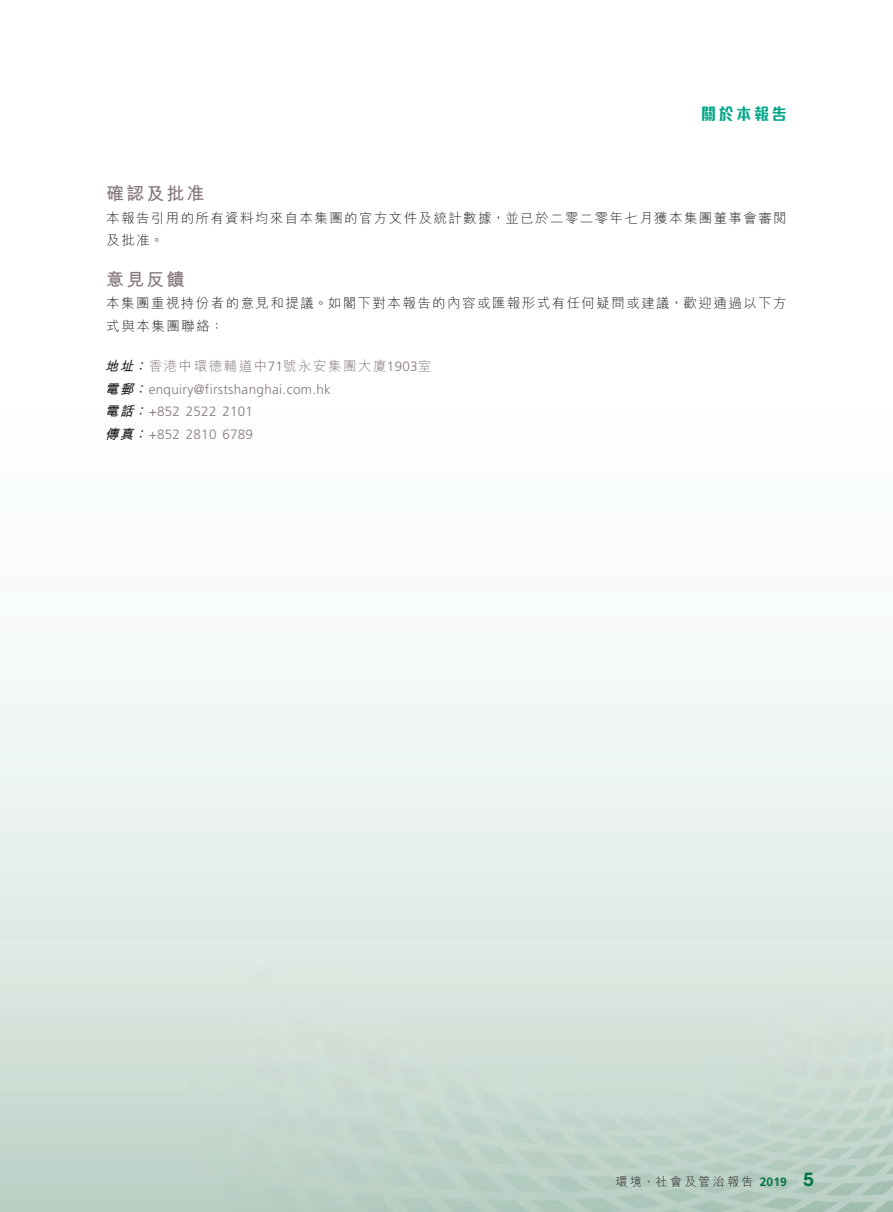
<style>
.page{position:relative;width:893px;height:1212px;background:#fff}
.page>*{position:absolute;margin:0;border:0;box-sizing:border-box;transform-origin:0 0}
._03_H1{font:700 18px "M Hei HK";letter-spacing:.115em;color:#857779}
.t1{font:800 16.5px "M Elle HK";letter-spacing:.19em;color:#00a68a;scale:.9 1}
._01_Body_Text{font:300 13.5px/22.5px "M Hei HK";letter-spacing:.105em;color:#231f20}
._01_Body_Text-2{font:300 13.5px "Frutiger LT Std";letter-spacing:.025em;color:#857779}
._01_Body_Text-3{font:300 13.5px "M Hei HK";letter-spacing:.115em;color:#857779}
.t2{font:300 12px "M Hei HK";letter-spacing:.19em;color:#231f20}
.s1{font-weight:700;font-style:italic;color:#231f20}
.s2{font-family:"Frutiger LT Std"}
.s3{font-family:"M Hei HK";font-weight:700;font-style:italic;color:#231f20}
.s4{font-family:"Frutiger LT Std";font-weight:700;color:#017446}
.s5{font-family:"ITC Avant Garde Std";font-weight:600;font-size:18px;color:#017446}
</style>
<div class="page">
<p class="t1" style="left:701px;top:106px;width:97px">關於本報告</p>
<p class="_03_H1" style="left:106px;top:180px;width:100px">確認及批准</p>
<p class="_01_Body_Text" style="left:106px;top:206px;width:682px">本報告引用的所有資料均來自本集團的官方文件及統計數據，並已於二零二零年七月獲本集團董事會審閱及批准。</p>
<p class="_03_H1" style="left:106px;top:266px;width:80px">意見反饋</p>
<p class="_01_Body_Text" style="left:106px;top:292px;width:682px">本集團重視持份者的意見和提議。如閣下對本報告的內容或匯報形式有任何疑問或建議，歡迎通過以下方式與本集團聯絡：</p>
<p class="_01_Body_Text-3" style="left:105px;top:359px;width:328px"><span class="s1">地址：</span>香港中環德輔道中<span class="s2">71</span>號永安集團大廈<span class="s2">1903</span>室</p>
<p class="_01_Body_Text-2" style="left:105px;top:381px;width:228px"><span class="s3">電郵：</span>enquiry@firstshanghai.com.hk</p>
<p class="_01_Body_Text-2" style="left:105px;top:404px;width:150px"><span class="s3">電話：</span>+852 2522 2101</p>
<p class="_01_Body_Text-2" style="left:105px;top:426px;width:150px"><span class="s3">傳真：</span>+852 2810 6789</p>
<p class="t2" style="left:615px;top:1176px;width:200px">環境、社會及管治報告 <span class="s4">2019</span> <span class="s5">5</span></p>
</div>
